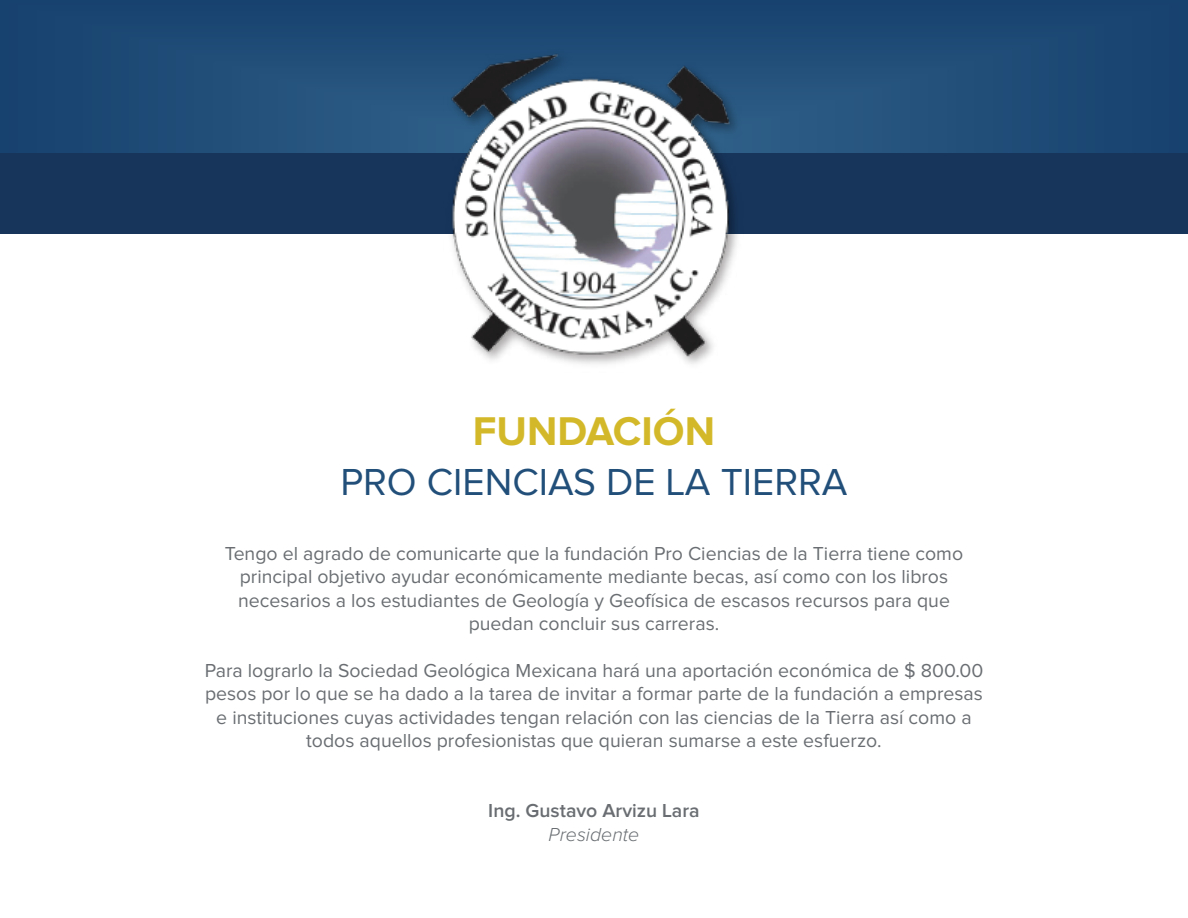
<style>
.page{position:relative;width:1188px;height:918px;background:#fff}
.page>*{position:absolute;margin:0;border:0;box-sizing:border-box;transform-origin:0 0}
.t1{font:700 41.55px "Proxima Nova";color:#d3b92a}
.t2{font:39px "Proxima Nova";color:#214f7a}
.t3{font:19.5px/23.4px "Proxima Nova";color:#6a6e72;text-align:center}
.t4{font:600 19.5px "Proxima Nova";color:#6a6e72}
.t5{font:italic 300 19.5px "Proxima Nova";color:#6a6e72}
</style>
<div class="page">
<div style="left:0;top:0;width:1188px;height:166px;background:#17416e"></div>
<div style="left:65px;top:18px;width:1058px;height:148px;background:#1a4572"></div>
<div style="left:130px;top:37px;width:928px;height:129px;background:#1d4975"></div>
<div style="left:186px;top:53px;width:816px;height:113px;background:#204d78"></div>
<div style="left:241px;top:68px;width:706px;height:98px;background:#23517b"></div>
<div style="left:306px;top:87px;width:576px;height:79px;background:#27557f"></div>
<div style="left:362px;top:103px;width:464px;height:63px;background:#295982"></div>
<div style="left:0;top:153px;width:1188px;height:81px;background:#17355b"></div>
<img style="left:451px;top:53px;width:287px;height:311px">
<h1 class="t1" style="left:473px;top:413px;width:244px">FUNDACIÓN</h1>
<h2 class="t2" style="left:340px;top:464px;width:509px">PRO CIENCIAS DE LA TIERRA</h2>
<p class="t3" style="left:225px;top:542px;width:740px">Tengo el agrado de comunicarte que la fundación Pro Ciencias de la Tierra tiene como principal objetivo ayudar económicamente mediante becas, así como con los libros necesarios a los estudiantes de Geología y Geofísica de escasos recursos para que puedan concluir sus carreras.</p>
<p class="t3" style="left:205px;top:659px;width:780px">Para lograrlo la Sociedad Geológica Mexicana hará una aportación económica de $ 800.00 pesos por lo que se ha dado a la tarea de invitar a formar parte de la fundación a empresas e instituciones cuyas actividades tengan relación con las ciencias de la Tierra así como a todos aquellos profesionistas que quieran sumarse a este esfuerzo.</p>
<p class="t4" style="left:488px;top:802px;width:213px">Ing. Gustavo Arvizu Lara</p>
<p class="t5" style="left:549px;top:825px;width:92px">Presidente</p>
</div>
